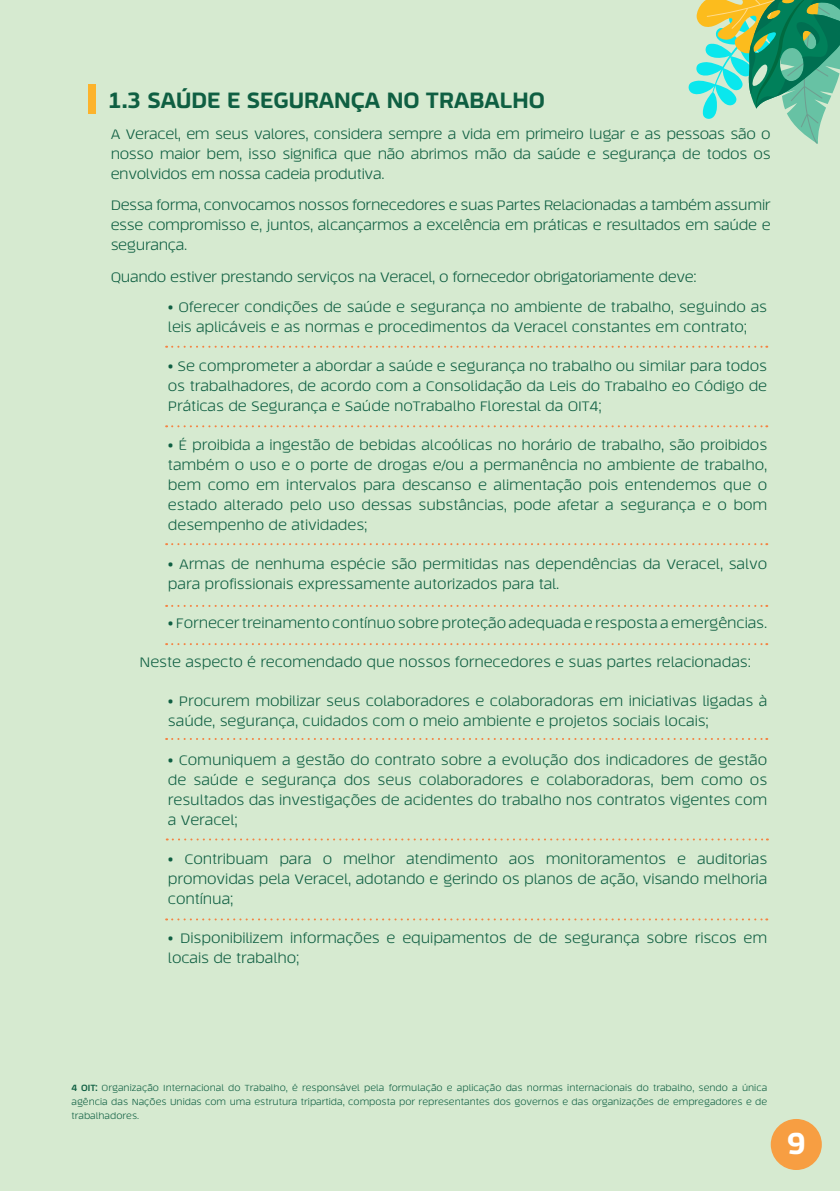
<style>
.page{position:relative;width:840px;height:1191px;background:#fff}
.page>*{position:absolute;margin:0;border:0;box-sizing:border-box;transform-origin:0 0}
.t1{font:800 30px "Tecna";color:#fff}
.t2{font:800 22px "Tecna";color:#0f5f42}
.t3{font:300 14px/20px "Tecna";letter-spacing:-.01em;color:#0f5f42;text-align:justify}
.t4{font:300 9px/14px "Tecna";color:#0f5f42;text-align:justify}
.s1{font-weight:700}
</style>
<div class="page">
<div style="left:0;top:0;width:839px;height:1191px;background:#d6ead0"></div>
<svg style="left:688px;top:0;width:151px;height:144px"></svg>
<div style="left:770px;top:1119px;width:51px;height:51px;background:#f79e42;border-radius:50%"></div>
<div style="left:88px;top:84px;width:7px;height:29px;background:#fcb32c"></div>
<svg style="left:166px;top:918px;width:600px;height:2px"></svg>
<svg style="left:167px;top:838px;width:600px;height:2px"></svg>
<svg style="left:166px;top:738px;width:600px;height:2px"></svg>
<svg style="left:166px;top:605px;width:600px;height:2px"></svg>
<svg style="left:166px;top:643px;width:600px;height:2px"></svg>
<svg style="left:166px;top:543px;width:600px;height:2px"></svg>
<svg style="left:166px;top:425px;width:600px;height:2px"></svg>
<svg style="left:166px;top:346px;width:600px;height:2px"></svg>
<p class="t2" style="left:108px;top:86px;width:438px">1.3 SAÚDE E SEGURANÇA NO TRABALHO</p>
<p class="t3" style="left:111px;top:124px;width:661px">A Veracel, em seus valores, considera sempre a vida em primeiro lugar e as pessoas são o nosso maior bem, isso significa que não abrimos mão da saúde e segurança de todos os envolvidos em nossa cadeia produtiva.</p>
<p class="t3" style="left:111px;top:195px;width:661px">Dessa forma, convocamos nossos fornecedores e suas Partes Relacionadas a também assumir esse compromisso e, juntos, alcançarmos a excelência em práticas e resultados em saúde e segurança.</p>
<p class="t3" style="left:111px;top:267px;width:587px">Quando estiver prestando serviços na Veracel, o fornecedor obrigatoriamente deve:</p>
<p class="t3" style="left:168px;top:297px;width:600px">• Oferecer condições de saúde e segurança no ambiente de trabalho, seguindo as leis aplicáveis e as normas e procedimentos da Veracel constantes em contrato;</p>
<p class="t3" style="left:168px;top:356px;width:600px">• Se comprometer a abordar a saúde e segurança no trabalho ou similar para todos os trabalhadores, de acordo com a Consolidação da Leis do Trabalho eo Código de Práticas de Segurança e Saúde noTrabalho Florestal da OIT4;</p>
<p class="t3" style="left:168px;top:435px;width:600px">• É proibida a ingestão de bebidas alcoólicas no horário de trabalho, são proibidos também o uso e o porte de drogas e/ou a permanência no ambiente de trabalho, bem como em intervalos para descanso e alimentação pois entendemos que o estado alterado pelo uso dessas substâncias, pode afetar a segurança e o bom desempenho de atividades;</p>
<p class="t3" style="left:168px;top:554px;width:600px">• Armas de nenhuma espécie são permitidas nas dependências da Veracel, salvo para profissionais expressamente autorizados para tal.</p>
<p class="t3" style="left:168px;top:613px;width:600px">• Fornecer treinamento contínuo sobre proteção adequada e resposta a emergências.</p>
<p class="t3" style="left:139px;top:652px;width:612px">Neste aspecto é recomendado que nossos fornecedores e suas partes relacionadas:</p>
<p class="t3" style="left:168px;top:691px;width:600px">• Procurem mobilizar seus colaboradores e colaboradoras em iniciativas ligadas à saúde, segurança, cuidados com o meio ambiente e projetos sociais locais;</p>
<p class="t3" style="left:168px;top:750px;width:600px">• Comuniquem a gestão do contrato sobre a evolução dos indicadores de gestão de saúde e segurança dos seus colaboradores e colaboradoras, bem como os resultados das investigações de acidentes do trabalho nos contratos vigentes com a Veracel;</p>
<p class="t3" style="left:168px;top:849px;width:600px">• Contribuam para o melhor atendimento aos monitoramentos e auditorias promovidas pela Veracel, adotando e gerindo os planos de ação, visando melhoria contínua;</p>
<p class="t3" style="left:168px;top:928px;width:600px">• Disponibilizem informações e equipamentos de de segurança sobre riscos em locais de trabalho;</p>
<p class="t4" style="left:71px;top:1080px;width:697px"><span class="s1">4 OIT:</span> Organização Internacional do Trabalho, é responsável pela formulação e aplicação das normas internacionais do trabalho, sendo a única agência das Nações Unidas com uma estrutura tripartida, composta por representantes dos governos e das organizações de empregadores e de trabalhadores.</p>
<p class="t1" style="left:786px;top:1124px;width:20px">9</p>
</div>
